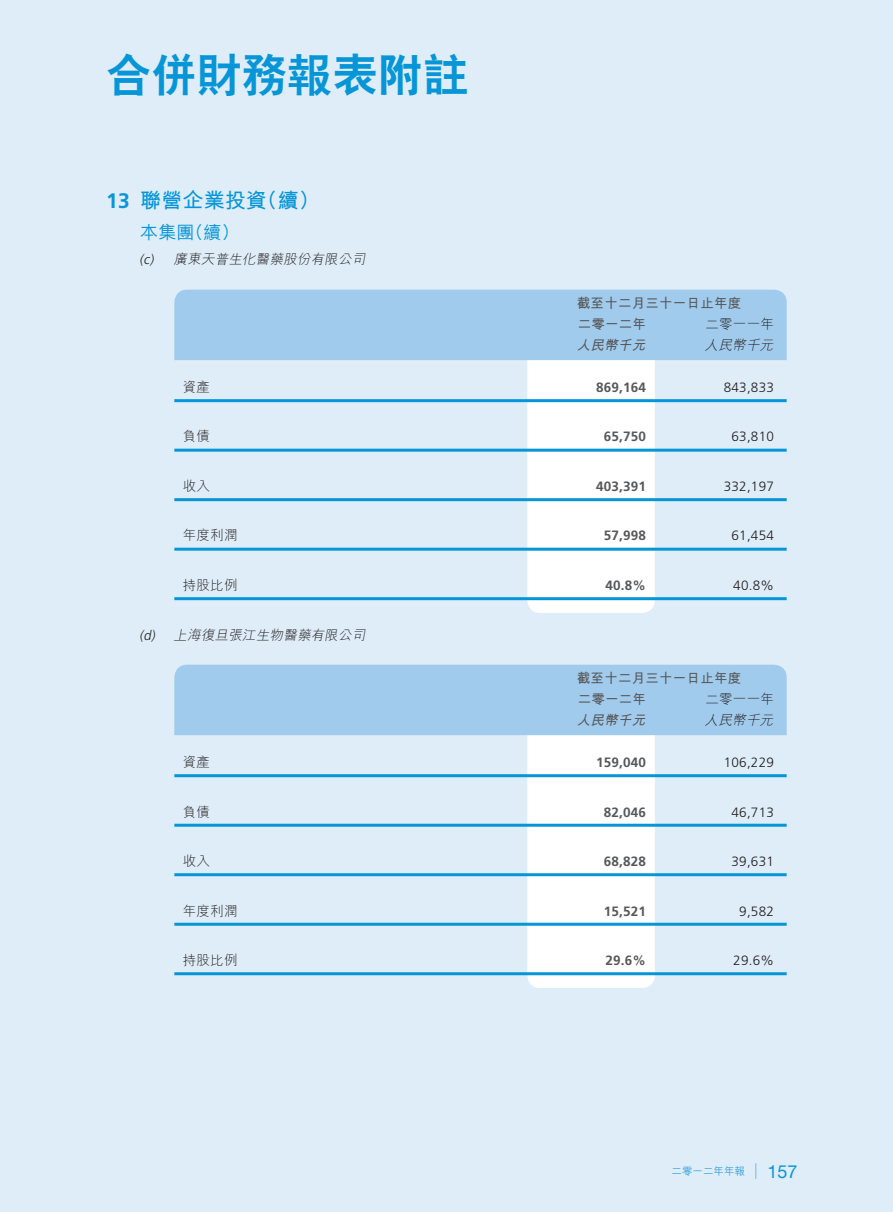
<style>
.page{position:relative;width:893px;height:1212px;background:#dfedf8}
.page>*{position:absolute;margin:0;border:0;box-sizing:border-box;transform-origin:0 0}
.t1{font:800 45px "C Hei 2 HK";letter-spacing:.005em;color:#0696d7}
.t2{font:700 21px "M Hei HK";letter-spacing:.005em;color:#0696d7}
.t3{font:500 18px "M Hei HK";color:#0696d7}
.t4{font:18px "Helvetica Neue LT Std";color:#0696d7}
.t5{font:700 13.5px "Frutiger LT Std";letter-spacing:.015em;color:#57585a}
.t6{font:300 13.5px "Frutiger LT Std";letter-spacing:.015em;color:#231f20}
.t7{font:italic 300 13.5px "M Hei HK";color:#231f20}
.t8{font:300 13.5px "M Hei HK";letter-spacing:.015em;color:#231f20}
.t9{font:700 13.5px/21px "M Hei HK";letter-spacing:.015em;color:#57585a}
.t10{font:italic 700 13.5px "M Hei HK";color:#57585a}
.t11{font:500 10.5px "M Hei HK";color:#3aa5dd}
.s1{font-family:"Frutiger LT Std"}
</style>
<div class="page">
<svg style="left:755px;top:1163px;width:1px;height:15px"></svg>
<svg style="left:174px;top:290px;width:613px;height:323px"></svg>
<hr style="left:174px;top:399px;width:613px;height:3px;background:#0696d7">
<hr style="left:174px;top:449px;width:613px;height:3px;background:#0696d7">
<hr style="left:174px;top:498px;width:613px;height:3px;background:#0696d7">
<hr style="left:174px;top:548px;width:613px;height:3px;background:#0696d7">
<hr style="left:174px;top:597px;width:613px;height:3px;background:#0696d7">
<svg style="left:174px;top:665px;width:613px;height:323px"></svg>
<hr style="left:174px;top:774px;width:613px;height:3px;background:#0696d7">
<hr style="left:174px;top:824px;width:613px;height:3px;background:#0696d7">
<hr style="left:174px;top:873px;width:613px;height:3px;background:#0696d7">
<hr style="left:174px;top:923px;width:613px;height:3px;background:#0696d7">
<hr style="left:174px;top:972px;width:613px;height:3px;background:#0696d7">
<p class="t1" style="left:106px;top:46px;width:364px">合併財務報表附註</p>
<p class="t2" style="left:106px;top:185px;width:215px"><span class="s1">13</span> 聯營企業投資（續）</p>
<p class="t3" style="left:140px;top:219px;width:101px">本集團（續）</p>
<p class="t7" style="left:140px;top:250px;width:231px"><span class="s1">(c)</span> 廣東天普生化醫藥股份有限公司</p>
<p class="t9" style="left:577px;top:291px;width:166px">截至十二月三十一日止年度二零一二年</p>
<p class="t8" style="left:705px;top:314px;width:70px">二零一一年</p>
<p class="t10" style="left:577px;top:335px;width:74px">人民幣千元</p>
<p class="t7" style="left:705px;top:335px;width:74px">人民幣千元</p>
<p class="t8" style="left:183px;top:377px;width:29px">資產</p>
<p class="t5" style="left:596px;top:379px;width:52px">869,164</p>
<p class="t6" style="left:724px;top:380px;width:52px">843,833</p>
<p class="t8" style="left:183px;top:427px;width:29px">負債</p>
<p class="t5" style="left:604px;top:429px;width:44px">65,750</p>
<p class="t6" style="left:731px;top:429px;width:44px">63,810</p>
<p class="t8" style="left:183px;top:476px;width:29px">收入</p>
<p class="t5" style="left:596px;top:478px;width:52px">403,391</p>
<p class="t6" style="left:724px;top:479px;width:52px">332,197</p>
<p class="t8" style="left:183px;top:526px;width:56px">年度利潤</p>
<p class="t5" style="left:604px;top:528px;width:44px">57,998</p>
<p class="t6" style="left:731px;top:528px;width:44px">61,454</p>
<p class="t8" style="left:183px;top:575px;width:56px">持股比例</p>
<p class="t5" style="left:605px;top:577px;width:42px">40.8%</p>
<p class="t6" style="left:733px;top:578px;width:42px">40.8%</p>
<p class="t7" style="left:140px;top:625px;width:231px"><span class="s1">(d)</span> 上海復旦張江生物醫藥有限公司</p>
<p class="t9" style="left:577px;top:666px;width:166px">截至十二月三十一日止年度二零一二年</p>
<p class="t8" style="left:705px;top:689px;width:70px">二零一一年</p>
<p class="t10" style="left:577px;top:710px;width:74px">人民幣千元</p>
<p class="t7" style="left:705px;top:710px;width:74px">人民幣千元</p>
<p class="t8" style="left:183px;top:752px;width:29px">資產</p>
<p class="t5" style="left:596px;top:754px;width:52px">159,040</p>
<p class="t6" style="left:724px;top:755px;width:52px">106,229</p>
<p class="t8" style="left:183px;top:802px;width:29px">負債</p>
<p class="t5" style="left:604px;top:804px;width:44px">82,046</p>
<p class="t6" style="left:731px;top:804px;width:44px">46,713</p>
<p class="t8" style="left:183px;top:851px;width:29px">收入</p>
<p class="t5" style="left:604px;top:853px;width:44px">68,828</p>
<p class="t6" style="left:731px;top:854px;width:44px">39,631</p>
<p class="t8" style="left:183px;top:901px;width:56px">年度利潤</p>
<p class="t5" style="left:604px;top:903px;width:44px">15,521</p>
<p class="t6" style="left:739px;top:903px;width:36px">9,582</p>
<p class="t8" style="left:183px;top:950px;width:56px">持股比例</p>
<p class="t5" style="left:605px;top:952px;width:42px">29.6%</p>
<p class="t6" style="left:733px;top:953px;width:42px">29.6%</p>
<p class="t11" style="left:671px;top:1163px;width:75px">二零一二年年報</p>
<p class="t4" style="left:768px;top:1161px;width:32px">157</p>
</div>
